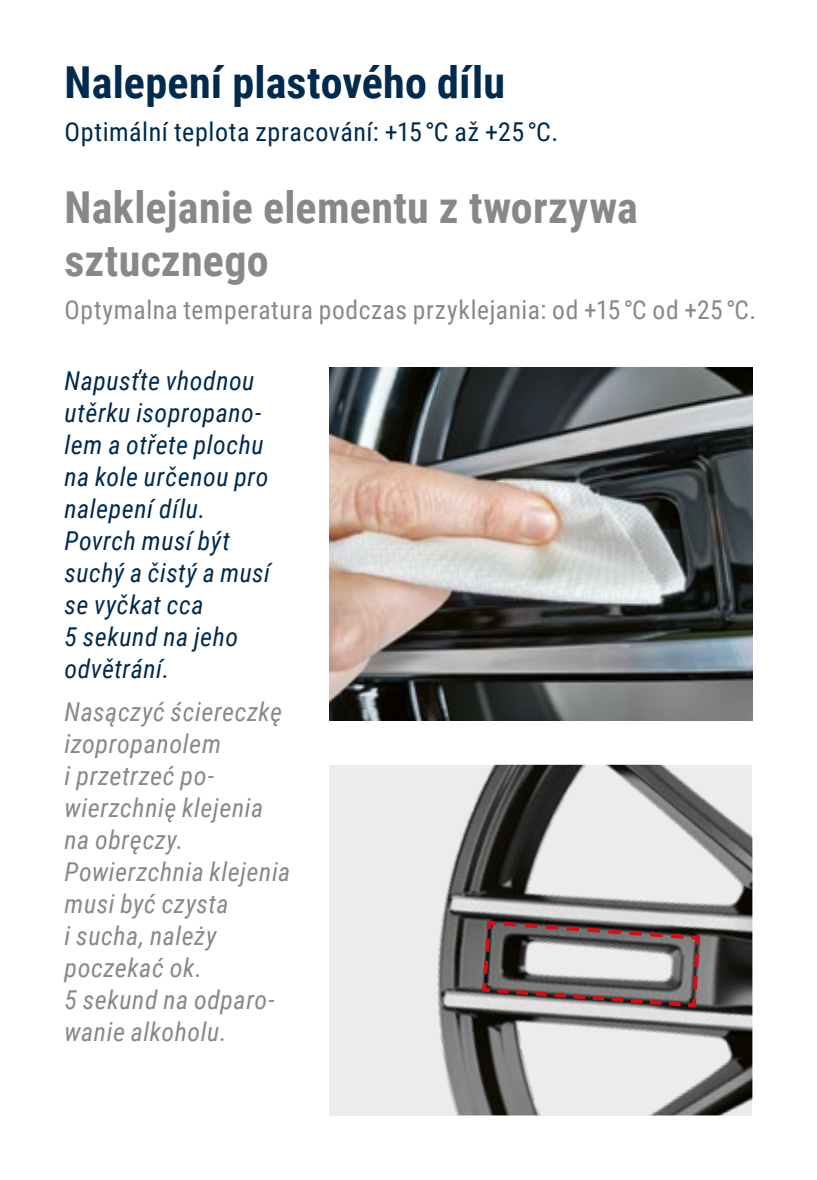
<style>
.page{position:relative;width:817px;height:1180px;background:#fff}
.page>*{position:absolute;margin:0;border:0;box-sizing:border-box;transform-origin:0 0}
.t1{font:700 44px/52.8px "Roboto Condensed";letter-spacing:.005em;color:#878988}
.t2{font:700 44px "Roboto Condensed";letter-spacing:.005em;color:#002a4e}
.t3{font:italic 26px/32px "Roboto Condensed";letter-spacing:.02em;color:#878988}
.t4{font:italic 26px/32px "Roboto Condensed";letter-spacing:.02em;color:#002a4e}
.t5{font:26px "Roboto Condensed";letter-spacing:.025em;color:#878988}
.t6{font:26px "Roboto Condensed";letter-spacing:.02em;color:#002a4e}
</style>
<div class="page">
<img style="left:329px;top:764px;width:423px;height:351px">
<img style="left:329px;top:368px;width:423px;height:352px">
<svg style="left:479px;top:918px;width:223px;height:91px;background:#8c8080"></svg>
<h1 class="t2" style="left:65px;top:51px;width:442px">Nalepení plastového dílu</h1>
<p class="t6" style="left:65px;top:113px;width:495px">Optimální teplota zpracování: +15 °C až +25 °C.</p>
<h1 class="t1" style="left:65px;top:179px;width:574px">Naklejanie elementu z tworzywa sztucznego</h1>
<p class="t5" style="left:65px;top:291px;width:693px">Optymalna temperatura podczas przyklejania: od +15°C od +25°C.</p>
<p class="t4" style="left:65px;top:363px;width:207px">Napusťte vhodnou utěrku isopropano&shy;lem a otřete plochu na kole určenou pro nalepení dílu.<br>Povrch musí být suchý a čistý a musí se vyčkat cca<br>5 sekund na jeho odvětrání.</p>
<p class="t3" style="left:65px;top:694px;width:227px">Nasączyć ściereczkę izopropanolem<br>i przetrzeć po&shy;wierzchnię klejenia na obręczy.<br>Powierzchnia klejenia musi być czysta<br>i sucha, należy poczekać ok.<br>5 sekund na odparo&shy;wanie alkoholu.</p>
</div>
